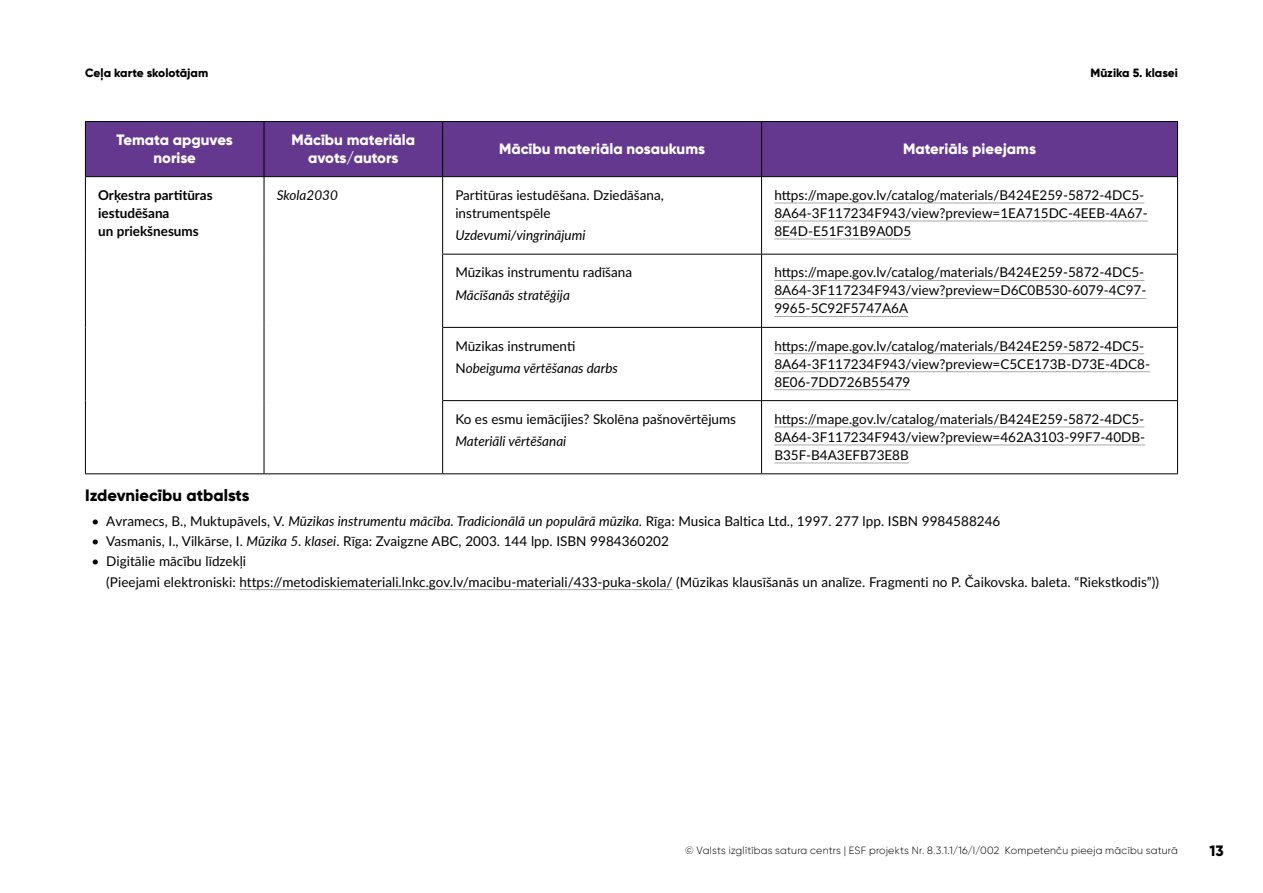
<style>
.page{position:relative;width:1263px;height:893px;background:#fff}
.page>*{position:absolute;margin:0;border:0;box-sizing:border-box;transform-origin:0 0}
.t1{font:800 16.5px "Gilroy";color:#000}
.t2{font:800 15px/18px "Gilroy";color:#fff;text-align:center}
.t3{font:800 15px "Gilroy";color:#000}
.t4{font:13.5px/18px "Lato";color:#000}
.t5{font:italic 13.5px/22.2px "Lato";color:#000}
.t6{font:700 13.5px/18px "Lato";color:#000}
.t7{font:800 12px "Gilroy";color:#000}
.t8{font:300 10.5px "Gilroy";letter-spacing:.02em;color:#000}
.s1{font-style:normal}
.s2{font-style:italic}
</style>
<div class="page">
<div style="left:86px;top:122px;width:1091px;height:54px;background:#65388f"></div>
<hr style="left:264px;top:122px;width:1px;height:54px;background:#000">
<hr style="left:442px;top:122px;width:1px;height:54px;background:#000">
<hr style="left:761px;top:122px;width:1px;height:54px;background:#000">
<hr style="left:264px;top:177px;width:1px;height:77px;background:#000">
<hr style="left:442px;top:177px;width:1px;height:77px;background:#000">
<hr style="left:761px;top:177px;width:1px;height:77px;background:#000">
<hr style="left:264px;top:254px;width:1px;height:73px;background:#000">
<hr style="left:442px;top:254px;width:319px;height:1px;background:#000">
<hr style="left:442px;top:254px;width:1px;height:73px;background:#000">
<hr style="left:761px;top:254px;width:417px;height:1px;background:#000">
<hr style="left:761px;top:254px;width:1px;height:73px;background:#000">
<hr style="left:264px;top:327px;width:1px;height:74px;background:#000">
<hr style="left:442px;top:327px;width:319px;height:1px;background:#000">
<hr style="left:442px;top:328px;width:1px;height:72px;background:#000">
<hr style="left:761px;top:327px;width:417px;height:1px;background:#000">
<hr style="left:761px;top:328px;width:1px;height:72px;background:#000">
<hr style="left:264px;top:401px;width:1px;height:72px;background:#000">
<hr style="left:442px;top:400px;width:319px;height:1px;background:#000">
<hr style="left:442px;top:401px;width:1px;height:72px;background:#000">
<hr style="left:761px;top:400px;width:417px;height:1px;background:#000">
<hr style="left:761px;top:401px;width:1px;height:72px;background:#000">
<hr style="left:85px;top:121px;width:179px;height:1px;background:#000">
<hr style="left:85px;top:122px;width:1px;height:54px;background:#000">
<hr style="left:264px;top:121px;width:179px;height:1px;background:#000">
<hr style="left:443px;top:121px;width:318px;height:1px;background:#000">
<hr style="left:761px;top:121px;width:417px;height:1px;background:#000">
<hr style="left:1177px;top:122px;width:1px;height:54px;background:#000">
<hr style="left:85px;top:176px;width:179px;height:1px;background:#000">
<hr style="left:264px;top:176px;width:179px;height:1px;background:#000">
<hr style="left:443px;top:176px;width:318px;height:1px;background:#000">
<hr style="left:761px;top:176px;width:417px;height:1px;background:#000">
<hr style="left:85px;top:177px;width:1px;height:77px;background:#000">
<hr style="left:1177px;top:177px;width:1px;height:77px;background:#000">
<hr style="left:85px;top:254px;width:1px;height:73px;background:#000">
<hr style="left:1177px;top:254px;width:1px;height:73px;background:#000">
<hr style="left:85px;top:327px;width:1px;height:74px;background:#000">
<hr style="left:1177px;top:328px;width:1px;height:72px;background:#000">
<hr style="left:85px;top:401px;width:1px;height:72px;background:#000">
<hr style="left:1177px;top:401px;width:1px;height:72px;background:#000">
<hr style="left:85px;top:473px;width:179px;height:1px;background:#000">
<hr style="left:264px;top:473px;width:179px;height:1px;background:#000">
<hr style="left:443px;top:473px;width:318px;height:1px;background:#000">
<hr style="left:761px;top:473px;width:417px;height:1px;background:#000">
<hr style="left:774px;top:203px;width:370px;height:1px;background:#a7a9ac">
<hr style="left:774px;top:221px;width:374px;height:1px;background:#a7a9ac">
<hr style="left:774px;top:239px;width:137px;height:1px;background:#a7a9ac">
<hr style="left:774px;top:280px;width:370px;height:1px;background:#a7a9ac">
<hr style="left:774px;top:298px;width:372px;height:1px;background:#a7a9ac">
<hr style="left:774px;top:316px;width:134px;height:1px;background:#a7a9ac">
<hr style="left:774px;top:353px;width:370px;height:1px;background:#a7a9ac">
<hr style="left:774px;top:371px;width:376px;height:1px;background:#a7a9ac">
<hr style="left:774px;top:389px;width:136px;height:1px;background:#a7a9ac">
<hr style="left:774px;top:427px;width:370px;height:1px;background:#a7a9ac">
<hr style="left:774px;top:445px;width:371px;height:1px;background:#a7a9ac">
<hr style="left:774px;top:463px;width:135px;height:1px;background:#a7a9ac">
<hr style="left:239px;top:589px;width:433px;height:1px;background:#a7a9ac">
<p class="t7" style="left:85px;top:65px;width:125px">Ceļa karte skolotājam</p>
<p class="t7" style="left:1090px;top:65px;width:89px">Mūzika 5. klasei</p>
<p class="t2" style="left:117px;top:130px;width:118px">Temata apguves norise</p>
<p class="t2" style="left:291px;top:130px;width:125px">Mācību materiāla avots/autors</p>
<p class="t2" style="left:499px;top:139px;width:208px">Mācību materiāla nosaukums</p>
<p class="t2" style="left:903px;top:139px;width:135px">Materiāls pieejams</p>
<p class="t6" style="left:98px;top:185px;width:116px">Orķestra partitūras iestudēšana<br>un priekšnesums</p>
<p class="t5" style="left:277px;top:183px;width:63px">Skola2030</p>
<p class="t4" style="left:455px;top:185px;width:210px">Partitūras iestudēšana. Dziedāšana, instrumentspēle</p>
<p class="t4" style="left:774px;top:185px;width:375px">https://mape.gov.lv/catalog/materials/B424E259-5872-4DC5-<br>8A64-3F117234F943/view?preview=1EA715DC-4EEB-4A67-<br>8E4D-E51F31B9A0D5</p>
<p class="t5" style="left:455px;top:224px;width:132px">Uzdevumi/vingrinājumi</p>
<p class="t4" style="left:455px;top:263px;width:178px">Mūzikas instrumentu radīšana</p>
<p class="t5" style="left:455px;top:283px;width:116px">Mācīšanās stratēģija</p>
<p class="t4" style="left:774px;top:263px;width:374px">https://mape.gov.lv/catalog/materials/B424E259-5872-4DC5-<br>8A64-3F117234F943/view?preview=D6C0B530-6079-4C97-<br>9965-5C92F5747A6A</p>
<p class="t5" style="left:455px;top:334px;width:164px"><span class="s1">Mūzikas instrumenti<br>N</span>obeiguma vērtēšanas darbs</p>
<p class="t4" style="left:774px;top:336px;width:377px">https://mape.gov.lv/catalog/materials/B424E259-5872-4DC5-<br>8A64-3F117234F943/view?preview=C5CE173B-D73E-4DC8-<br>8E06-7DD726B55479</p>
<p class="t4" style="left:455px;top:409px;width:282px">Ko es esmu iemācījies? Skolēna pašnovērtējums</p>
<p class="t5" style="left:455px;top:429px;width:112px">Materiāli vērtēšanai</p>
<p class="t4" style="left:774px;top:409px;width:372px;text-align:justify">https://mape.gov.lv/catalog/materials/B424E259-5872-4DC5- 8A64-3F117234F943/view?preview=462A3103-99F7-40DB-B35F-B4A3EFB73E8B</p>
<p class="t1" style="left:85px;top:485px;width:166px">Izdevniecību atbalsts</p>
<p class="t4" style="left:91px;top:511px;width:910px">• Avramecs, B., Muktupāvels, V. <span class="s2">Mūzikas instrumentu mācība. Tradicionālā un populārā mūzika</span>. Rīga: Musica Baltica Ltd., 1997. 277 lpp. ISBN 9984588246</p>
<p class="t4" style="left:91px;top:531px;width:579px">• Vasmanis, I., Vilkārse, I. <span class="s2">Mūzika 5. klasei</span>. Rīga: Zvaigzne ABC, 2003. 144 lpp. ISBN 9984360202</p>
<p class="t4" style="left:106px;top:551px;width:1054px;line-height:20.2px;text-indent:-15px">• Digitālie mācību līdzekļi<br>(Pieejami elektroniski: https://metodiskiemateriali.lnkc.gov.lv/macibu-materiali/433-puka-skola/ (Mūzikas klausīšanās un analīze. Fragmenti no P. Čaikovska. baleta. “Riekstkodis”))</p>
<p class="t8" style="left:685px;top:844px;width:494px">© Valsts izglītības satura centrs | ESF projekts Nr. 8.3.1.1/16/I/002 Kompetenču pieeja mācību saturā</p>
<p class="t3" style="left:1209px;top:841px;width:16px">13</p>
</div>
